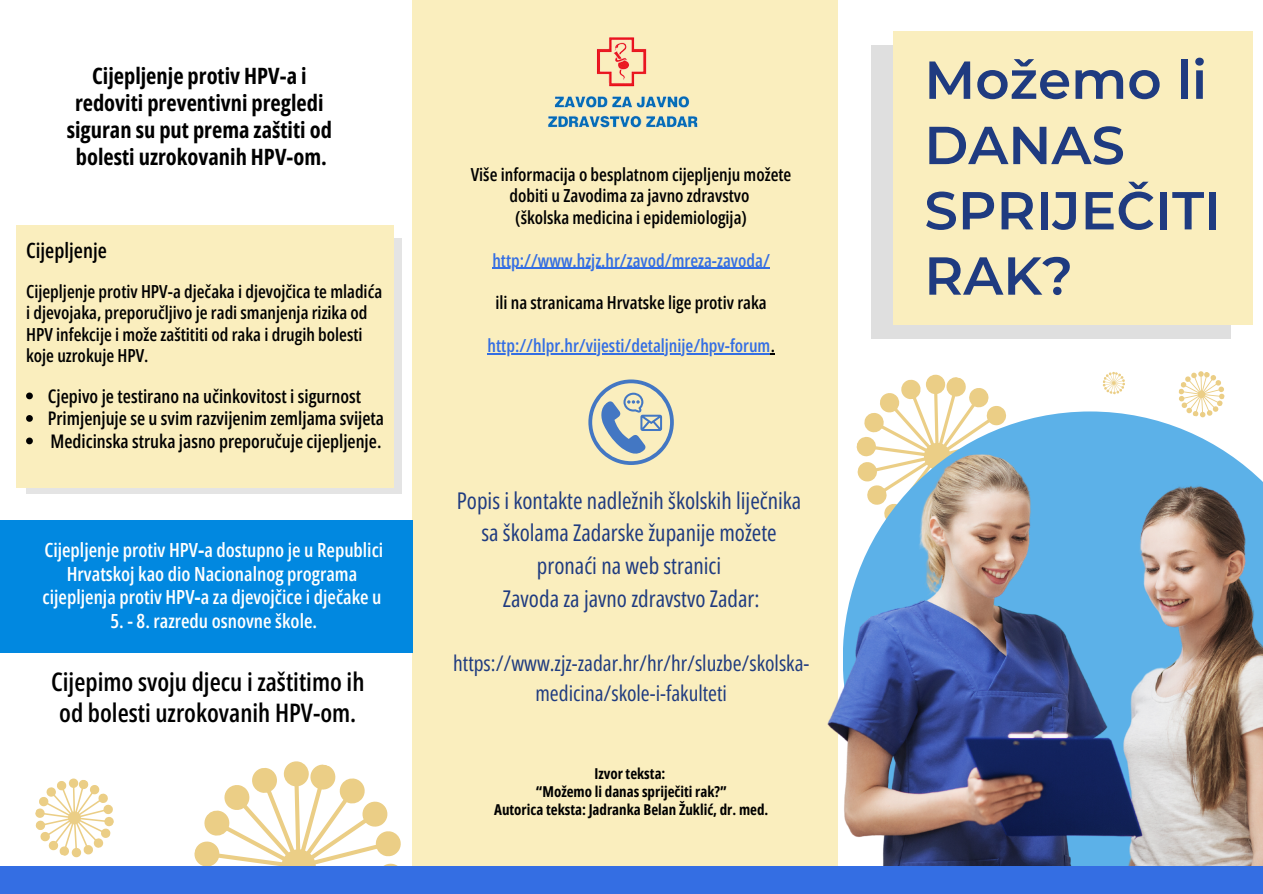
<style>
.page{position:relative;width:1263px;height:894px;background:#fff}
.page>*{position:absolute;margin:0;border:0;box-sizing:border-box;transform-origin:0 0}
.t1{font:600 53.25px "Montserrat";color:#1f3b80}
.t2{font:600 25.5px "Open Sans Condensed";color:#000}
.t3{font:23.1px "Open Sans Condensed";color:#1f3b80}
.t4{font:700 22.5px "Open Sans Condensed";color:#000}
.t5{font:21.6px/30.3px "Open Sans Condensed";color:#1f3b80;text-align:center}
.t6{font:600 21px "Open Sans Condensed";color:#000}
.t7{font:600 19.5px/23.5px "Open Sans Condensed";color:#fff;text-align:center}
.t8{font:600 18.75px "Open Sans Condensed";color:#000}
.t9{font:600 18px/21.3px "Open Sans Condensed";color:#000}
.t10{font:600 18px "Open Sans Condensed";color:#346ee3}
.t11{font:700 15px "Open Sans Condensed";color:#000}
.s1{font-family:"Noto Sans";font-weight:700}
.s2{color:#000}
</style>
<div class="page">
<div style="left:26px;top:238px;width:376px;height:255px;background:linear-gradient(to right,#e4e4e4,#e4e4e4)"></div>
<div style="left:413px;top:0;width:425px;height:893px;background:#faeebe"></div>
<svg style="left:902px;top:374px;width:64px;height:11px"></svg>
<img style="left:827px;top:385px;width:436px;height:485px">
<div style="left:871px;top:45px;width:359px;height:294px;background:#dfdfdf"></div>
<div style="left:893px;top:31px;width:360px;height:293px;background:#faeebe"></div>
<div style="left:16px;top:225px;width:377px;height:262px;background:#faeebe"></div>
<div style="left:0;top:520px;width:413px;height:132px;background:#0188e0"></div>
<svg style="left:194px;top:737px;width:219px;height:129px"></svg>
<div style="left:0;top:866px;width:1262px;height:27px;background:#346ee3"></div>
<svg style="left:35px;top:778px;width:79px;height:80px"></svg>
<img style="left:548px;top:37px;width:150px;height:91px">
<svg style="left:1173px;top:371px;width:57px;height:51px"></svg>
<svg style="left:1100px;top:371px;width:28px;height:26px"></svg>
<svg style="left:588px;top:379px;width:86px;height:86px"></svg>
<svg style="left:26px;top:392px;width:7px;height:7px"></svg>
<svg style="left:26px;top:415px;width:7px;height:6px"></svg>
<svg style="left:26px;top:437px;width:7px;height:7px"></svg>
<hr style="left:492px;top:267px;width:278px;height:2px;background:#346ee3">
<hr style="left:488px;top:353px;width:283px;height:1px;background:#346ee3">
<p class="t4" style="left:92px;top:60px;width:216px">Cijepljenje protiv HPV-a i</p>
<p class="t4" style="left:75px;top:87px;width:250px">redoviti preventivni pregledi</p>
<p class="t4" style="left:67px;top:114px;width:267px">siguran su put prema zaštiti od</p>
<p class="t4" style="left:76px;top:141px;width:253px">bolesti uzrokovanih HPV-om.</p>
<p class="t6" style="left:26px;top:235px;width:82px">Cijepljenje</p>
<p class="t9" style="left:26px;top:280px;width:358px">Cijepljenje protiv HPV-a dječaka i djevojčica te mladića i djevojaka, preporučljivo je radi smanjenja rizika od HPV infekcije i može zaštititi od raka i drugih bolesti koje uzrokuje HPV.</p>
<p class="t8" style="left:48px;top:382px;width:315px">Cjepivo je testirano na učinkovitost i sigurnost</p>
<p class="t8" style="left:48px;top:405px;width:338px">Primjenjuje se u svim razvijenim zemljama svijeta</p>
<p class="t8" style="left:51px;top:427px;width:332px">Medicinska struka jasno preporučuje cijepljenje.</p>
<p class="t7" style="left:44px;top:537px;width:340px">Cijepljenje protiv HPV<span class="s1">‑</span>a dostupno je u Republici<br>Hrvatskoj kao dio Nacionalnog programa</p>
<p class="t7" style="left:43px;top:585px;width:340px">cijepljenja protiv HPV<span class="s1">‑</span>a za djevojčice i dječake u</p>
<p class="t7" style="left:111px;top:608px;width:208px">5. - 8. razredu osnovne škole.</p>
<p class="t2" style="left:51px;top:663px;width:315px">Cijepimo svoju djecu i zaštitimo ih</p>
<p class="t2" style="left:59px;top:694px;width:299px">od bolesti uzrokovanih HPV-om.</p>
<p class="t9" style="left:471px;top:163px;width:322px;text-align:center">Više informacija o besplatnom cijepljenju možete dobiti u Zavodima za javno zdravstvo</p>
<p class="t9" style="left:515px;top:206px;width:233px">(školska medicina i epidemiologija)</p>
<p class="t10" style="left:492px;top:247px;width:279px">http://www.hzjz.hr/zavod/mreza-zavoda/</p>
<p class="t9" style="left:495px;top:291px;width:273px">ili na stranicama Hrvatske lige protiv raka</p>
<p class="t10" style="left:488px;top:333px;width:289px">http://hlpr.hr/vijesti/detaljnije/hpv-forum<span class="s2">.</span></p>
<p class="t3" style="left:457px;top:484px;width:346px">Popis i kontakte nadležnih školskih liječnika</p>
<p class="t3" style="left:481px;top:516px;width:297px">sa školama Zadarske županije možete</p>
<p class="t3" style="left:537px;top:549px;width:186px">pronaći na web stranici</p>
<p class="t3" style="left:503px;top:581px;width:258px">Zavoda za javno zdravstvo Zadar:</p>
<p class="t5" style="left:453px;top:647px;width:358px">https://www.zjz-zadar.hr/hr/hr/sluzbe/skolska&shy;medicina/skole-i-fakulteti</p>
<p class="t11" style="left:594px;top:762px;width:73px">Izvor teksta:</p>
<p class="t11" style="left:536px;top:780px;width:192px">“Možemo li danas spriječiti rak?”</p>
<p class="t11" style="left:494px;top:798px;width:276px">Autorica teksta: Jadranka Belan Žuklić, dr. med.</p>
<p class="t1" style="left:924px;top:47px;width:284px">Možemo li</p>
<p class="t1" style="left:924px;top:112px;width:202px">DANAS</p>
<p class="t1" style="left:924px;top:178px;width:298px">SPRIJEČITI</p>
<p class="t1" style="left:924px;top:243px;width:150px">RAK?</p>
</div>
